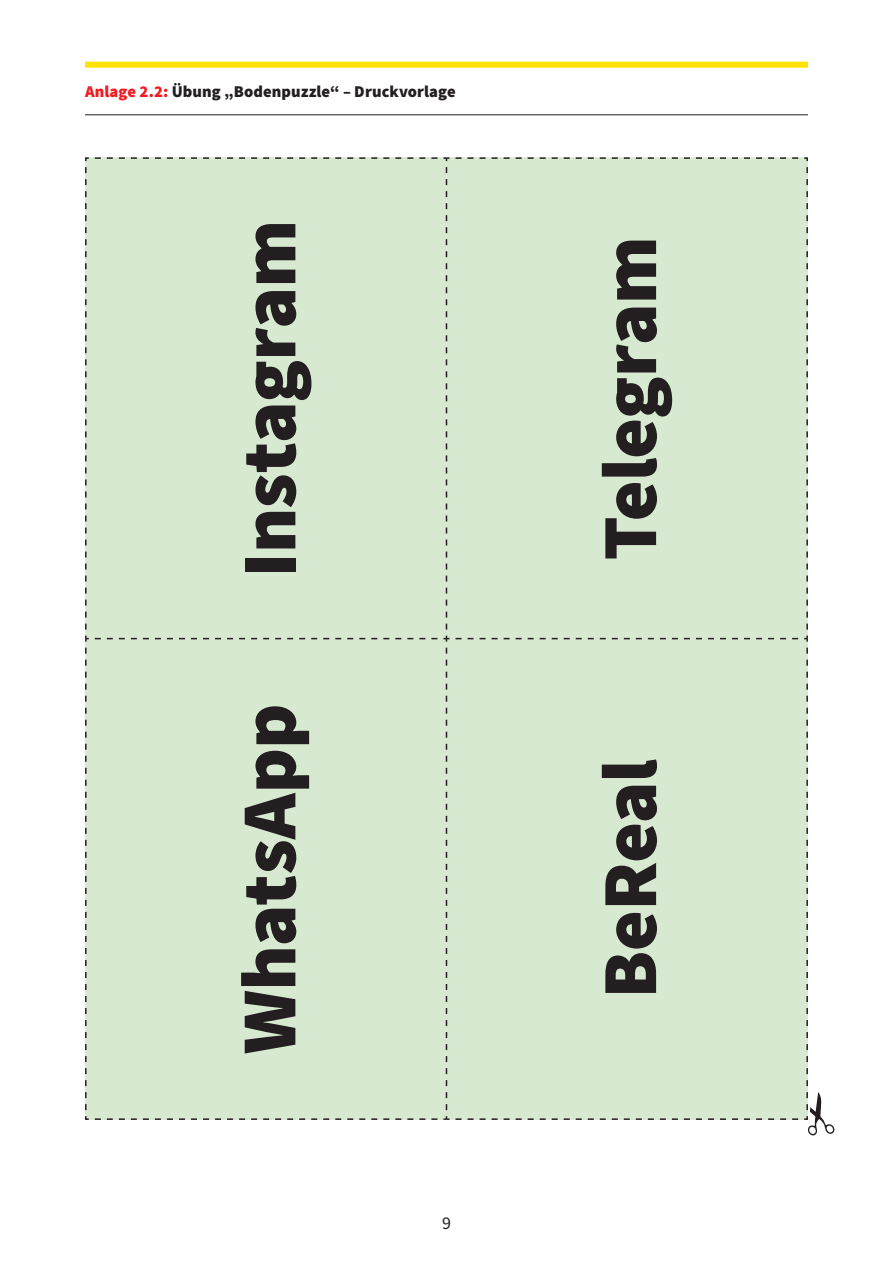
<style>
.page{position:relative;width:893px;height:1263px;background:#fff}
.page>*{position:absolute;margin:0;border:0;box-sizing:border-box;transform-origin:0 0}
.t1{font:900 78px "Source Sans Pro";letter-spacing:-.01em;color:#231f20}
.t2{font:18px "Source Sans Pro";color:#231f20}
.t3{font:900 16.5px "Source Sans Pro";letter-spacing:.005em;color:#231f20}
.s1{color:#ee1d23}
</style>
<div class="page">
<hr style="left:806px;top:158px;width:2px;height:481px;background:#d8e9d2">
<hr style="left:86px;top:1118px;width:360px;height:2px;background:#d8e9d2">
<svg style="left:85px;top:157px;width:363px;height:483px;background:#cedec8"></svg>
<div style="left:95px;top:157px;width:713px;height:473px;background:#d8e9d2"></div>
<svg style="left:85px;top:637px;width:4px;height:483px;background:#b5c1af"></svg>
<div style="left:85px;top:62px;width:723px;height:6px;background:#ffe201"></div>
<hr style="left:85px;top:114px;width:723px;height:1px;background:#231f20">
<svg style="left:95px;top:636px;width:739px;height:499px;background:#d9e9d3"></svg>
<p class="t3" style="left:85px;top:81px;width:372px"><span class="s1">Anlage 2.2:</span> Übung „Bodenpuzzle“ – Druckvorlage</p>
<h1 class="t1" style="left:216px;top:577px;width:358px;rotate:-90deg">Instagram</h1>
<h1 class="t1" style="left:216px;top:1054px;width:352px;rotate:-90deg">WhatsApp</h1>
<p class="t2" style="left:442px;top:1211px;width:10px">9</p>
<h1 class="t1" style="left:576px;top:560px;width:325px;rotate:-90deg">Telegram</h1>
<h1 class="t1" style="left:576px;top:998px;width:241px;rotate:-90deg">BeReal</h1>
</div>
